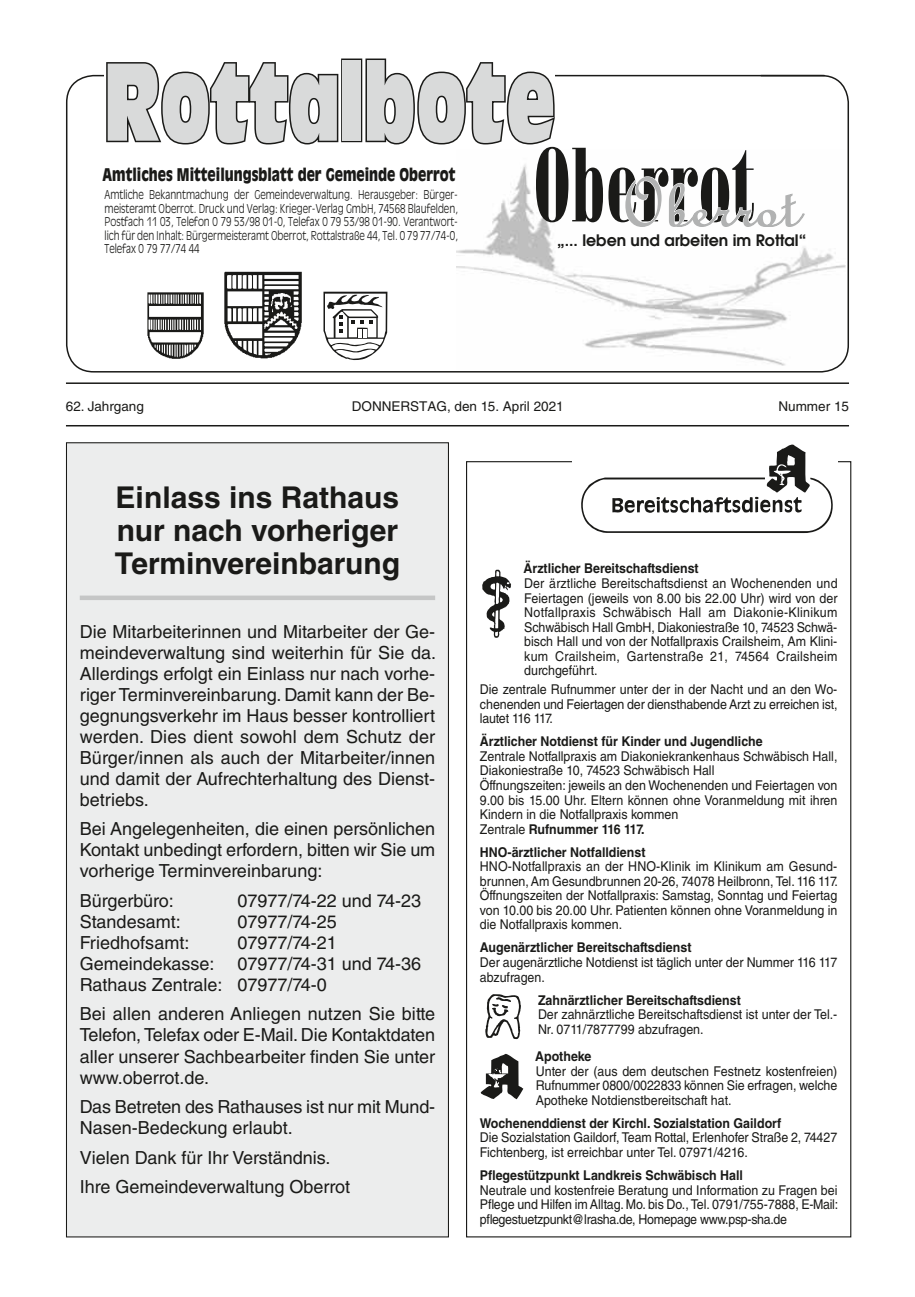
<style>
.page{position:relative;width:915px;height:1297px;background:#fff}
.page>*{position:absolute;margin:0;border:0;box-sizing:border-box;transform-origin:0 0}
.t1{font:108px "Antique Olive Nord";color:#d9dada;scale:.49 1}
.t2{font:700 30px/33px "Helvetica LT Std";color:#1a1a18;text-align:justify}
.t3{font:18px/21px "Helvetica LT Std";color:#1a1a18;text-align:justify}
.t4{font:900 17.25px "Antique Olive";color:#1a1a18;scale:.78 1}
.t5{font:600 15.75px "Avant Garde";color:#1a1a18}
.t6{font:13.5px/14.5px "Helvetica LT Std";color:#1a1a18;text-align:justify;scale:.92 1}
.t7{font:700 13.5px "Helvetica LT Std";color:#1a1a18;scale:.92 1}
.t8{font:13.5px "Helvetica LT Std";color:#1a1a18}
.t9{font:300 12px/13.5px "Antique Olive";color:#1a1a18;text-align:justify;scale:.81 1}
.s1{font-weight:700}
</style>
<div class="page">
<hr style="left:66px;top:382px;width:782px;height:2px;background:#1a1a18">
<hr style="left:66px;top:425px;width:782px;height:1px;background:#1a1a18">
<svg style="left:323px;top:292px;width:64px;height:69px"></svg>
<img style="left:224px;top:271px;width:78px;height:88px">
<img style="left:147px;top:292px;width:57px;height:67px">
<img style="left:456px;top:180px;width:389px;height:189px">
<svg style="left:608px;top:150px;width:199px;height:98px"></svg>
<svg style="left:106px;top:62px;width:233px;height:83px"></svg>
<div style="left:341px;top:59px;width:21px;height:83px;border:3px solid #1a1a18"></div>
<svg style="left:365px;top:58px;width:237px;height:164px"></svg>
<div style="left:66px;top:443px;width:382px;height:794px;background:#eceded"></div>
<hr style="left:80px;top:596px;width:355px;height:4px;background:#c5c6c6">
<svg style="left:482px;top:569px;width:29px;height:69px"></svg>
<svg style="left:485px;top:994px;width:36px;height:45px"></svg>
<svg style="left:480px;top:1054px;width:43px;height:45px"></svg>
<svg style="left:581px;top:444px;width:252px;height:89px"></svg>
<h1 class="t1" style="left:104px;top:35px;width:921px">Rottalbote</h1>
<p class="t4" style="left:102px;top:165px;width:454px">Amtliches Mitteilungsblatt der Gemeinde Oberrot</p>
<p class="t9" style="left:104px;top:188px;width:438px">Amtliche Bekanntmachung der Gemeindeverwaltung. Herausgeber: Bürger&shy;meisteramt Oberrot. Druck und Verlag: Krieger-Verlag GmbH, 74568 Blaufelden, Postfach 11 03, Telefon 0 79 53/98 01-0, Telefax 0 79 53/98 01-90. Verantwort&shy;lich für den Inhalt: Bürgermeisteramt Oberrot, Rottalstraße 44, Tel. 0 79 77/74-0, Telefax 0 79 77/74 44</p>
<p class="t5" style="left:557px;top:230px;width:250px">„... leben und arbeiten im Rottal“</p>
<p class="t8" style="left:66px;top:399px;width:79px">62. Jahrgang</p>
<p class="t8" style="left:351px;top:399px;width:213px">DONNERSTAG, den 15. April 2021</p>
<p class="t8" style="left:778px;top:399px;width:72px">Nummer 15</p>
<h2 class="t2" style="left:115px;top:481px;width:286px">Einlass ins Rathaus nur nach vorheriger Terminvereinbarung</h2>
<p class="t3" style="left:80px;top:621px;width:358px">Die Mitarbeiterinnen und Mitarbeiter der Ge&shy;meindeverwaltung sind weiterhin für Sie da.<br>Allerdings erfolgt ein Einlass nur nach vorhe&shy;riger Terminvereinbarung. Damit kann der Be&shy;gegnungsverkehr im Haus besser kontrolliert werden. Dies dient sowohl dem Schutz der Bürger/innen als auch der Mitarbeiter/innen und damit der Aufrechterhaltung des Dienst&shy;betriebs.</p>
<h3 class="t3" style="left:80px;top:818px;width:357px">Bei Angelegenheiten, die einen persönlichen Kontakt unbedingt erfordern, bitten wir Sie um vorherige Terminvereinbarung:</h3>
<h3 class="t3" style="left:80px;top:890px;width:95px">Bürgerbüro:</h3>
<h3 class="t3" style="left:237px;top:890px;width:185px">07977/74-22 und 74-23</h3>
<h3 class="t3" style="left:80px;top:911px;width:102px">Standesamt:</h3>
<h3 class="t3" style="left:237px;top:911px;width:101px">07977/74-25</h3>
<h3 class="t3" style="left:80px;top:932px;width:111px">Friedhofsamt:</h3>
<h3 class="t3" style="left:237px;top:932px;width:101px">07977/74-21</h3>
<h3 class="t3" style="left:80px;top:953px;width:136px">Gemeindekasse:</h3>
<h3 class="t3" style="left:80px;top:953px;width:343px;text-indent:158px">07977/74-31 und 74-36<br>Rathaus Zentrale: 07977/74-0</h3>
<h3 class="t3" style="left:80px;top:1004px;width:357px">Bei allen anderen Anliegen nutzen Sie bitte Telefon, Telefax oder E-Mail. Die Kontaktdaten aller unserer Sachbearbeiter finden Sie unter www.oberrot.de.</h3>
<h3 class="t3" style="left:80px;top:1096px;width:357px">Das Betreten des Rathauses ist nur mit Mund-<br>Nasen-Bedeckung erlaubt.</h3>
<h3 class="t3" style="left:80px;top:1142px;width:272px;line-height:29.5px">Vielen Dank für Ihr Verständnis.<br>Ihre Gemeindeverwaltung Oberrot</h3>
<p class="t7" style="left:523px;top:560px;width:192px">Ärztlicher Bereitschaftsdienst</p>
<p class="t6" style="left:524px;top:576px;width:342px">Der ärztliche Bereitschaftsdienst an Wochenenden und Feiertagen (jeweils von 8.00 bis 22.00 Uhr) wird von der Notfallpraxis Schwäbisch Hall am Diakonie-Klinikum Schwäbisch Hall GmbH, Diakoniestraße 10, 74523 Schwä&shy;bisch Hall und von der Notfallpraxis Crailsheim, Am Klini&shy;kum Crailsheim, Gartenstraße 21, 74564 Crailsheim durchgeführt.</p>
<p class="t6" style="left:479px;top:682px;width:390px">Die zentrale Rufnummer unter der in der Nacht und an den Wo&shy;chenenden und Feiertagen der diensthabende Arzt zu erreichen ist, lautet 116 117.</p>
<p class="t7" style="left:479px;top:733px;width:309px">Ärztlicher Notdienst für Kinder und Jugendliche</p>
<p class="t6" style="left:479px;top:749px;width:390px;text-align:left">Zentrale Notfallpraxis am Diakoniekrankenhaus Schwäbisch Hall, Diakoniestraße 10, 74523 Schwäbisch Hall<br>Öffnungszeiten: jeweils an den Wochenenden und Feiertagen von 9.00 bis 15.00 Uhr. Eltern können ohne Voranmeldung mit ihren Kindern in die Notfallpraxis kommen<br>Zentrale <span class="s1">Rufnummer 116 117.</span></p>
<p class="t7" style="left:479px;top:844px;width:181px">HNO-ärztlicher Notfalldienst</p>
<p class="t6" style="left:479px;top:859px;width:390px">HNO-Notfallpraxis an der HNO-Klinik im Klinikum am Gesund&shy;brunnen, Am Gesundbrunnen 20-26, 74078 Heilbronn, Tel. 116 117.<br>Öffnungszeiten der Notfallpraxis: Samstag, Sonntag und Feiertag von 10.00 bis 20.00 Uhr. Patienten können ohne Voranmeldung in die Notfallpraxis kommen.</p>
<p class="t7" style="left:479px;top:939px;width:231px">Augenärztlicher Bereitschaftsdienst</p>
<p class="t6" style="left:479px;top:955px;width:390px">Der augenärztliche Notdienst ist täglich unter der Nummer 116 117 abzufragen.</p>
<p class="t7" style="left:538px;top:992px;width:222px">Zahnärztlicher Bereitschaftsdienst</p>
<p class="t6" style="left:538px;top:1007px;width:327px">Der zahnärztliche Bereitschaftsdienst ist unter der Tel.-<br>Nr. 0711/7877799 abzufragen.</p>
<p class="t7" style="left:535px;top:1048px;width:63px">Apotheke</p>
<p class="t6" style="left:535px;top:1063px;width:329px">Unter der (aus dem deutschen Festnetz kostenfreien)<br>Rufnummer 0800/0022833 können Sie erfragen, welche Apotheke Notdienstbereitschaft hat.</p>
<p class="t7" style="left:479px;top:1115px;width:329px">Wochenenddienst der Kirchl. Sozialstation Gaildorf</p>
<p class="t6" style="left:479px;top:1130px;width:390px">Die Sozialstation Gaildorf, Team Rottal, Erlenhofer Straße 2, 74427<br>Fichtenberg, ist erreichbar unter Tel. 07971/4216.</p>
<p class="t7" style="left:479px;top:1167px;width:287px">Pflegestützpunkt Landkreis Schwäbisch Hall</p>
<p class="t6" style="left:479px;top:1182px;width:391px">Neutrale und kostenfreie Beratung und Information zu Fragen bei Pflege und Hilfen im Alltag. Mo. bis Do., Tel. 0791/755-7888, E-Mail: pflegestuetzpunkt@lrasha.de, Homepage www.psp-sha.de</p>
</div>
